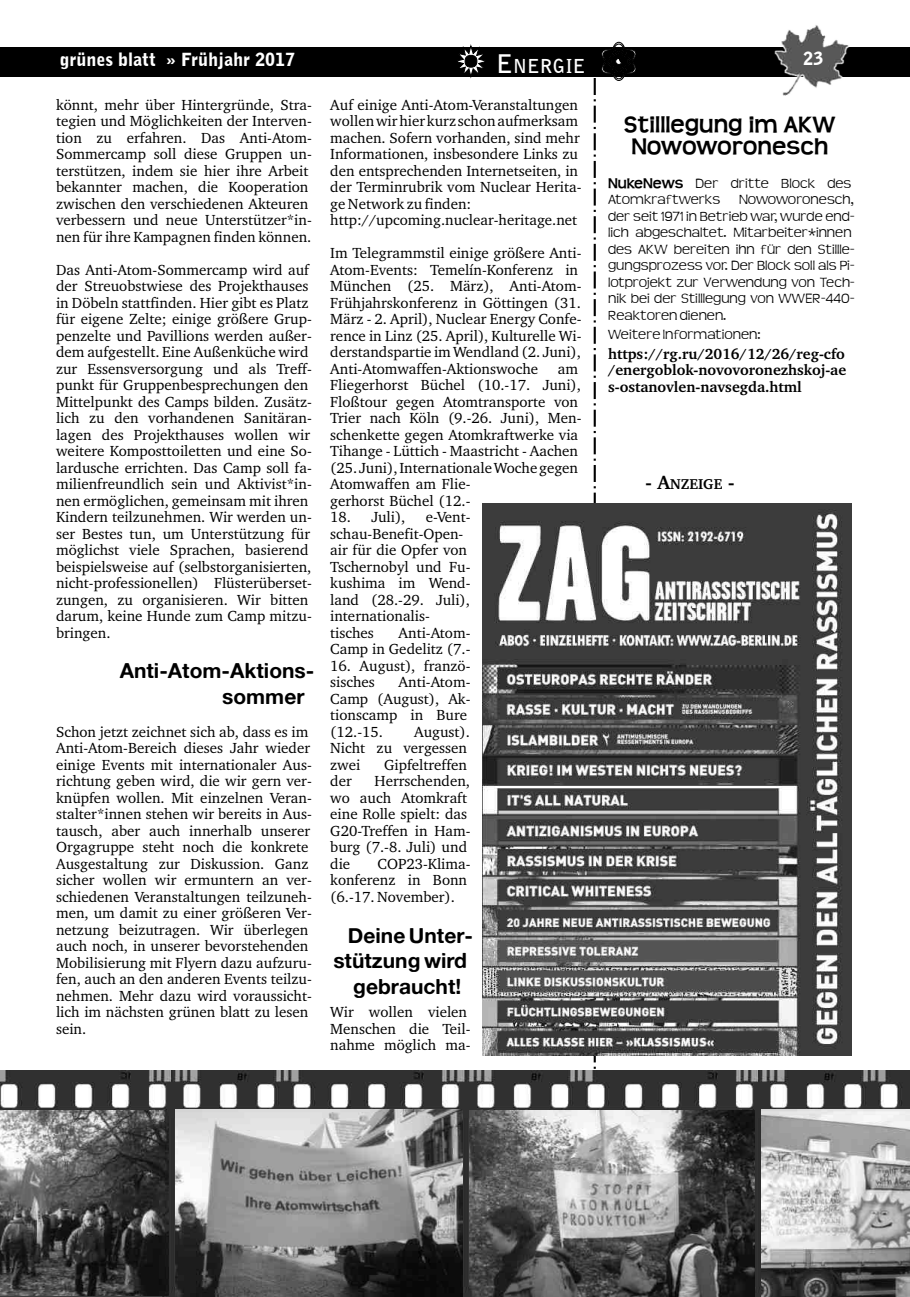
<style>
.page{position:relative;width:910px;height:1297px;background:#fff}
.page>*{position:absolute;margin:0;border:0;box-sizing:border-box;transform-origin:0 0}
.t1{font:700 24px/22.5px "Teen";color:#000;text-align:center}
.t2{font:21px/25.7px "Alte Haas Grotesk Bold";color:#000}
.t3{font:700 19.2px "Bell Gothic BT";color:#fff}
.t4{font:900 18px "Bell Gothic BT";color:#fff}
.t5{font:15px/16.5px "Charter BT";color:#000}
.t6{font:300 15px/16.5px "Teen";color:#000}
.t7{font:700 15px/16.5px "Charter BT";color:#000;text-align:justify}
.t8{font:700 14.7px "Charter BT";color:#000}
.s1{font-size:25.5px}
.s2{font-family:"Signigficante";font-weight:400;font-size:42px}
.s3{font-weight:700}
.s4{font-size:19.5px}
</style>
<div class="page">
<div style="left:0;top:47px;width:910px;height:30px;background:#000"></div>
<img style="left:774px;top:25px;width:76px;height:71px">
<img style="left:0;top:1070px;width:910px;height:227px">
<img style="left:0;top:1110px;width:168px;height:186px">
<img style="left:176px;top:1110px;width:286px;height:187px">
<img style="left:469px;top:1110px;width:286px;height:187px">
<svg style="left:594px;top:78px;width:2px;height:991px"></svg>
<img style="left:762px;top:1109px;width:148px;height:188px">
<img style="left:482px;top:503px;width:370px;height:553px">
<p class="t4" style="left:60px;top:49px;width:237px">grünes blatt » Frühjahr 2017</p>
<p class="t5" style="left:56px;top:97px;width:257px">könnt, mehr über Hintergründe, Stra&shy;tegien und Möglichkeiten der Interven&shy;tion zu erfahren. Das Anti-Atom-Sommercamp soll diese Gruppen un&shy;terstützen, indem sie hier ihre Arbeit bekannter machen, die Kooperation zwischen den verschiedenen Akteuren verbessern und neue Unterstützer*in&shy;nen für ihre Kampagnen finden können.</p>
<p class="t5" style="left:56px;top:262px;width:257px">Das Anti-Atom-Sommercamp wird auf der Streuobstwiese des Projekthauses in Döbeln stattfinden. Hier gibt es Platz für eigene Zelte; einige größere Grup&shy;penzelte und Pavillions werden außer&shy;dem aufgestellt. Eine Außenküche wird zur Essensversorgung und als Treff&shy;punkt für Gruppenbesprechungen den Mittelpunkt des Camps bilden. Zusätz&shy;lich zu den vorhandenen Sanitäran&shy;lagen des Projekthauses wollen wir weitere Komposttoiletten und eine So&shy;lardusche errichten. Das Camp soll fa&shy;milienfreundlich sein und Aktivist*in&shy;nen ermöglichen, gemeinsam mit ihren Kindern teilzunehmen. Wir werden un&shy;ser Bestes tun, um Unterstützung für möglichst viele Sprachen, basierend beispielsweise auf (selbstorganisierten, nicht-professionellen) Flüsterüberset&shy;zungen, zu organisieren. Wir bitten darum, keine Hunde zum Camp mitzu&shy;bringen.</p>
<h2 class="t2" style="left:222px;top:658px;width:94px;text-indent:-102px">Anti-Atom-Aktions&shy;sommer</h2>
<p class="t5" style="left:56px;top:724px;width:257px">Schon jetzt zeichnet sich ab, dass es im Anti-Atom-Bereich dieses Jahr wieder einige Events mit internationaler Aus&shy;richtung geben wird, die wir gern ver&shy;knüpfen wollen. Mit einzelnen Veran&shy;stalter*innen stehen wir bereits in Aus&shy;tausch, aber auch innerhalb unserer Orgagruppe steht noch die konkrete Ausgestaltung zur Diskussion. Ganz sicher wollen wir ermuntern an ver&shy;schiedenen Veranstaltungen teilzuneh&shy;men, um damit zu einer größeren Ver&shy;netzung beizutragen. Wir überlegen auch noch, in unserer bevorstehenden Mobilisierung mit Flyern dazu aufzuru&shy;fen, auch an den anderen Events teilzu&shy;nehmen. Mehr dazu wird voraussicht&shy;lich im nächsten grünen blatt zu lesen sein.</p>
<p class="t3" style="left:496px;top:54px;width:143px"><span class="s1">E</span>NERGIE <span class="s2">L</span></p>
<p class="t5" style="left:330px;top:97px;width:253px">Auf einige Anti-Atom-Veranstaltungen wollenwirhierkurz schonaufmerksam machen. Sofern vorhanden, sind mehr Informationen, insbesondere Links zu den entsprechenden Internetseiten, in der Terminrubrik vom Nuclear Herita&shy;ge Network zu finden: http://upcoming.nuclear-heritage.net</p>
<p class="t5" style="left:330px;top:246px;width:253px">Im Telegrammstil einige größere Anti-Atom-Events: Temelín-Konferenz in München (25. März), Anti-Atom-Frühjahrskonferenz in Göttingen (31.<br>März - 2. April), Nuclear Energy Confe&shy;rence in Linz (25. April), Kulturelle Wi&shy;derstandspartie im Wendland (2. Juni), Anti-Atomwaffen-Aktionswoche</p>
<p class="t4" style="left:803px;top:47px;width:22px">23</p>
<h1 class="t1" style="left:624px;top:113px;width:213px">Stilllegung im AKW<br>Nowoworonesch</h1>
<p class="t6" style="left:608px;top:175px;width:245px"><span class="s3">NukeNews</span> Der dritte Block des<br>Atomkraftwerks</p>
<p class="t6" style="left:608px;top:191px;width:248px;text-indent:131px">Nowoworonesch, der seit 1971 in Betrieb war, wurde end&shy;lich abgeschaltet. Mitarbeiter*innen des AKW bereiten ihn für den Stillle&shy;gungsprozess vor. Der Block soll als Pi&shy;lotprojekt zur Verwendung von Tech&shy;nik bei der Stilllegung von WWER-440- Reaktoren dienen.</p>
<p class="t6" style="left:608px;top:326px;width:154px">Weitere Informationen:</p>
<p class="t7" style="left:608px;top:346px;width:240px">https://rg.ru/2016/12/26/reg-cfo /energoblok-novovoronezhskoj-ae s-ostanovlen-navsegda.html</p>
<p class="t5" style="left:330px;top:361px;width:253px;text-indent:228px">am<br>Fliegerhorst Büchel (10.-17. Juni),<br>Floßtour gegen Atomtransporte von<br>Trier nach Köln (9.-26. Juni), Men&shy;schenkette gegen Atomkraftwerke via<br>Tihange - Lüttich - Maastricht - Aachen (25. Juni),InternationaleWochegegen<br>Atomwaffen am Flie-<br>gerhorst Büchel (12.-</p>
<p class="t5" style="left:330px;top:510px;width:77px">18. Juli),</p>
<p class="t8" style="left:645px;top:478px;width:91px"><span class="s4">- A</span>NZEIGE <span class="s4">-</span></p>
<p class="t5" style="left:330px;top:510px;width:142px;text-indent:96px">e-Vent&shy;schau-Benefit-Open&shy;air für die Opfer von<br>Tschernobyl und Fu&shy;kushima im Wend&shy;land (28.-29. Juli), internationalis&shy;tisches</p>
<p class="t5" style="left:330px;top:625px;width:142px;text-align:right">Anti-Atom-<br>Camp in Gedelitz (7.-</p>
<p class="t5" style="left:330px;top:658px;width:142px">16. August), franzö&shy;sisches</p>
<p class="t5" style="left:330px;top:675px;width:142px;text-indent:68px">Anti-Atom-<br>Camp (August), Ak&shy;tionscamp in Bure (12.-15.</p>
<p class="t5" style="left:330px;top:724px;width:141px;text-indent:84px">August).<br>Nicht zu vergessen zwei</p>
<p class="t5" style="left:384px;top:757px;width:84px">Gipfeltreffen</p>
<p class="t5" style="left:330px;top:774px;width:142px;text-indent:44px">Herrschenden, wo auch Atomkraft eine Rolle spielt: das<br>G20-Treffen in Ham&shy;burg (7.-8. Juli) und die</p>
<p class="t5" style="left:330px;top:774px;width:23px">der</p>
<p class="t5" style="left:330px;top:856px;width:142px;text-indent:47px">COP23-Klima&shy;konferenz in Bonn (6.-17. November).</p>
<h2 class="t2" style="left:348px;top:922px;width:127px">Deine Unter-</h2>
<h2 class="t2" style="left:333px;top:947px;width:135px">stützung wird</h2>
<h2 class="t2" style="left:353px;top:973px;width:110px">gebraucht!</h2>
<p class="t5" style="left:330px;top:1005px;width:142px">Wir wollen vielen<br>Menschen die Teil&shy;nahme möglich ma-</p>
</div>
